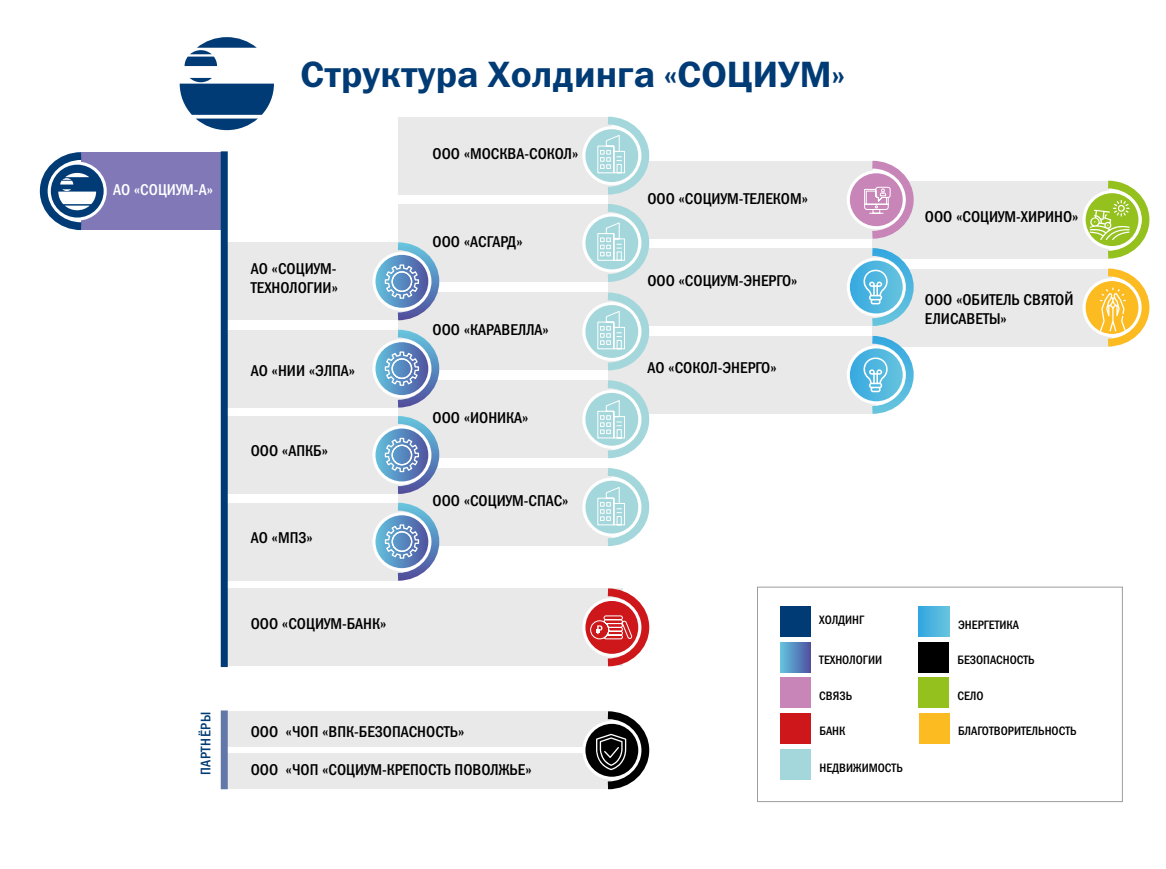
<style>
.page{position:relative;width:1166px;height:869px;background:#fff}
.page>*{position:absolute;margin:0;border:0;box-sizing:border-box;transform-origin:0 0}
.t1{font:36.75px "Franklin Gothic Demi C";color:#003b75}
.t2{font:15.75px/18.9px "Franklin Gothic Medi Cond C";color:#000}
.t3{font:15.75px "Franklin Gothic Medi Cond C";color:#fff}
.t4{font:14px "Franklin Gothic Medi Cond C";letter-spacing:.03em;color:#003b75}
.t5{font:12.25px "Franklin Gothic Medi Cond C";color:#000}
</style>
<div class="page">
<div style="left:757px;top:586px;width:366px;height:215px;border:1px solid #9d9d9c"></div>
<div style="left:225px;top:588px;width:397px;height:78px;background:#e9e9e9"></div>
<svg style="left:584px;top:599px;width:56px;height:56px"></svg>
<div style="left:582px;top:597px;width:59px;height:59px;border:3px solid #fff;border-radius:50%"></div>
<svg style="left:590px;top:588px;width:60px;height:79px"></svg>
<div style="left:872px;top:180px;width:236px;height:78px;background:#e9e9e9"></div>
<svg style="left:1084px;top:191px;width:56px;height:56px"></svg>
<div style="left:1082px;top:190px;width:59px;height:59px;border:3px solid #fff;border-radius:50%"></div>
<div style="left:608px;top:161px;width:264px;height:77px;background:#e9e9e9"></div>
<svg style="left:848px;top:172px;width:56px;height:56px"></svg>
<div style="left:847px;top:170px;width:59px;height:59px;border:3px solid #fff;border-radius:50%"></div>
<div style="left:872px;top:268px;width:240px;height:78px;background:#e9e9e9"></div>
<svg style="left:1084px;top:279px;width:56px;height:56px"></svg>
<div style="left:1082px;top:278px;width:59px;height:59px;border:3px solid #fff;border-radius:50%"></div>
<svg style="left:1089px;top:180px;width:61px;height:167px"></svg>
<div style="left:225px;top:711px;width:386px;height:35px;background:#e9e9e9"></div>
<div style="left:225px;top:753px;width:386px;height:35px;background:#e9e9e9"></div>
<svg style="left:584px;top:722px;width:56px;height:56px"></svg>
<div style="left:582px;top:720px;width:59px;height:59px;border:3px solid #fff;border-radius:50%"></div>
<div style="left:608px;top:248px;width:267px;height:78px;background:#e9e9e9"></div>
<div style="left:608px;top:336px;width:267px;height:77px;background:#e9e9e9"></div>
<svg style="left:848px;top:259px;width:56px;height:56px"></svg>
<div style="left:847px;top:257px;width:59px;height:59px;border:3px solid #fff;border-radius:50%"></div>
<svg style="left:848px;top:347px;width:56px;height:55px"></svg>
<div style="left:847px;top:345px;width:59px;height:59px;border:3px solid #fff;border-radius:50%"></div>
<div style="left:398px;top:117px;width:213px;height:77px;background:#e9e9e9"></div>
<div style="left:398px;top:204px;width:213px;height:78px;background:#e9e9e9"></div>
<div style="left:398px;top:292px;width:213px;height:78px;background:#e9e9e9"></div>
<div style="left:398px;top:380px;width:213px;height:78px;background:#e9e9e9"></div>
<div style="left:398px;top:468px;width:213px;height:78px;background:#e9e9e9"></div>
<svg style="left:584px;top:128px;width:56px;height:55px"></svg>
<div style="left:582px;top:126px;width:59px;height:59px;border:3px solid #fff;border-radius:50%"></div>
<svg style="left:584px;top:215px;width:56px;height:56px"></svg>
<div style="left:582px;top:213px;width:59px;height:59px;border:3px solid #fff;border-radius:50%"></div>
<svg style="left:584px;top:303px;width:56px;height:56px"></svg>
<div style="left:582px;top:302px;width:59px;height:59px;border:3px solid #fff;border-radius:50%"></div>
<svg style="left:584px;top:391px;width:56px;height:56px"></svg>
<div style="left:582px;top:389px;width:59px;height:59px;border:3px solid #fff;border-radius:50%"></div>
<svg style="left:584px;top:479px;width:56px;height:56px"></svg>
<div style="left:582px;top:477px;width:59px;height:59px;border:3px solid #fff;border-radius:50%"></div>
<svg style="left:180px;top:37px;width:94px;height:93px"></svg>
<div style="left:221px;top:710px;width:7px;height:78px;background:#6278a8"></div>
<div style="left:780px;top:642px;width:30px;height:30px;background:linear-gradient(to right,#63c5e0,#5058a3)"></div>
<div style="left:780px;top:606px;width:30px;height:30px;background:#003b75"></div>
<div style="left:780px;top:677px;width:30px;height:30px;background:#c785b8"></div>
<div style="left:780px;top:712px;width:31px;height:31px;background:#cd171a"></div>
<div style="left:780px;top:749px;width:31px;height:30px;background:#a4d7db"></div>
<div style="left:919px;top:606px;width:30px;height:30px;background:linear-gradient(to right,#34a7e1,#66c3de)"></div>
<div style="left:918px;top:642px;width:31px;height:30px;background:#000"></div>
<div style="left:918px;top:677px;width:31px;height:30px;background:#95c11f"></div>
<div style="left:919px;top:712px;width:30px;height:31px;background:#fbbb21"></div>
<svg style="left:597px;top:116px;width:56px;height:430px"></svg>
<div style="left:224px;top:416px;width:174px;height:77px;background:#e9e9e9"></div>
<svg style="left:374px;top:427px;width:56px;height:56px"></svg>
<div style="left:372px;top:425px;width:59px;height:59px;border:3px solid #fff;border-radius:50%"></div>
<div style="left:224px;top:329px;width:174px;height:78px;background:#e9e9e9"></div>
<svg style="left:374px;top:340px;width:56px;height:56px"></svg>
<div style="left:372px;top:339px;width:59px;height:59px;border:3px solid #fff;border-radius:50%"></div>
<div style="left:224px;top:242px;width:174px;height:78px;background:#e9e9e9"></div>
<svg style="left:374px;top:253px;width:56px;height:56px"></svg>
<div style="left:372px;top:252px;width:59px;height:59px;border:3px solid #fff;border-radius:50%"></div>
<div style="left:81px;top:152px;width:144px;height:78px;background:#8078b7"></div>
<svg style="left:49px;top:163px;width:56px;height:56px"></svg>
<div style="left:48px;top:161px;width:59px;height:59px;border:3px solid #fff;border-radius:50%"></div>
<svg style="left:862px;top:160px;width:55px;height:254px"></svg>
<svg style="left:596px;top:711px;width:54px;height:79px"></svg>
<svg style="left:39px;top:152px;width:57px;height:79px"></svg>
<div style="left:224px;top:502px;width:177px;height:78px;background:#e9e9e9"></div>
<svg style="left:374px;top:513px;width:56px;height:56px"></svg>
<div style="left:372px;top:512px;width:59px;height:59px;border:3px solid #fff;border-radius:50%"></div>
<svg style="left:384px;top:242px;width:56px;height:339px"></svg>
<div style="left:221px;top:151px;width:7px;height:515px;background:#003b75"></div>
<p class="t3" style="left:113px;top:180px;width:102px">АО «СОЦИУМ-А»</p>
<p class="t4" style="left:198px;top:774px;width:64px;rotate:-90deg">ПАРТНЁРЫ</p>
<h1 class="t1" style="left:301px;top:53px;width:546px">Структура Холдинга «СОЦИУМ»</h1>
<p class="t2" style="left:251px;top:258px;width:89px">АО «СОЦИУМ-<br>ТЕХНОЛОГИИ»</p>
<p class="t2" style="left:251px;top:360px;width:106px">АО «НИИ «ЭЛПА»</p>
<p class="t2" style="left:251px;top:441px;width:79px">ООО «АПКБ»</p>
<p class="t2" style="left:251px;top:528px;width:64px">АО «МПЗ»</p>
<p class="t2" style="left:432px;top:144px;width:147px">ООО «МОСКВА-СОКОЛ»</p>
<p class="t2" style="left:432px;top:231px;width:92px">ООО «АСГАРД»</p>
<p class="t2" style="left:432px;top:320px;width:118px">ООО «КАРАВЕЛЛА»</p>
<p class="t2" style="left:432px;top:408px;width:98px">ООО «ИОНИКА»</p>
<p class="t2" style="left:432px;top:491px;width:138px">ООО «СОЦИУМ-СПАС»</p>
<p class="t2" style="left:647px;top:189px;width:162px">ООО «СОЦИУМ-ТЕЛЕКОМ»</p>
<p class="t2" style="left:647px;top:271px;width:152px">ООО «СОЦИУМ-ЭНЕРГО»</p>
<p class="t2" style="left:647px;top:357px;width:131px">АО «СОКОЛ-ЭНЕРГО»</p>
<p class="t2" style="left:925px;top:207px;width:155px">ООО «СОЦИУМ-ХИРИНО»</p>
<p class="t2" style="left:925px;top:290px;width:150px">ООО «ОБИТЕЛЬ СВЯТОЙ<br>ЕЛИСАВЕТЫ»</p>
<p class="t2" style="left:251px;top:613px;width:137px">ООО «СОЦИУМ-БАНК»</p>
<p class="t2" style="left:251px;top:721px;width:215px">ООО «ЧОП «ВПК-БЕЗОПАСНОСТЬ»</p>
<p class="t2" style="left:251px;top:759px;width:282px">ООО «ЧОП «СОЦИУМ-КРЕПОСТЬ ПОВОЛЖЬЕ»</p>
<p class="t5" style="left:819px;top:613px;width:47px">ХОЛДИНГ</p>
<p class="t5" style="left:819px;top:653px;width:64px">ТЕХНОЛОГИИ</p>
<p class="t5" style="left:819px;top:688px;width:34px">СВЯЗЬ</p>
<p class="t5" style="left:819px;top:724px;width:27px">БАНК</p>
<p class="t5" style="left:819px;top:760px;width:85px">НЕДВИЖИМОСТЬ</p>
<p class="t5" style="left:958px;top:617px;width:62px">ЭНЕРГЕТИКА</p>
<p class="t5" style="left:957px;top:653px;width:79px">БЕЗОПАСНОСТЬ</p>
<p class="t5" style="left:957px;top:688px;width:28px">СЕЛО</p>
<p class="t5" style="left:958px;top:724px;width:120px">БЛАГОТВОРИТЕЛЬНОСТЬ</p>
</div>
